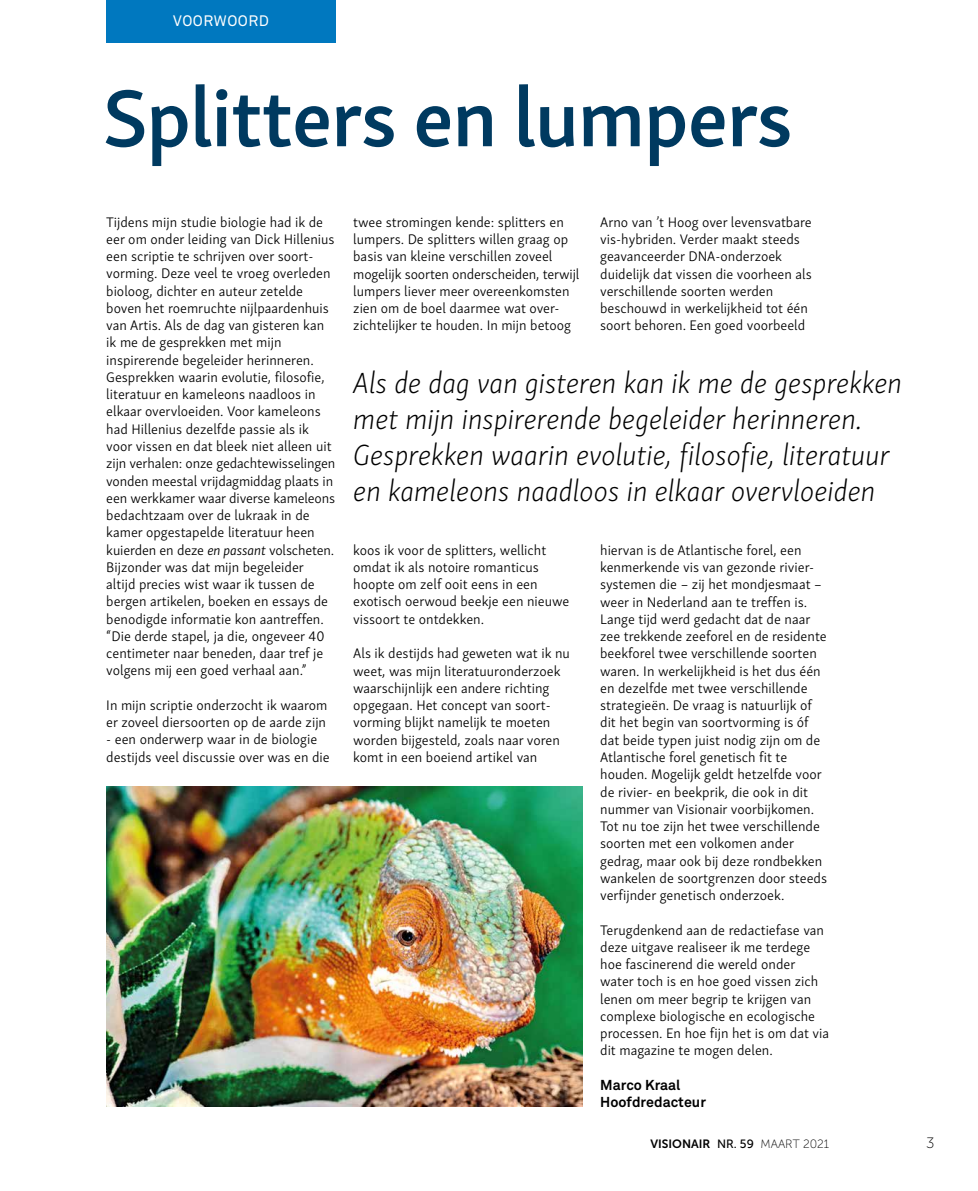
<style>
.page{position:relative;width:978px;height:1191px;background:#fff}
.page>*{position:absolute;margin:0;border:0;box-sizing:border-box;transform-origin:0 0}
.t1{font:600 82.5px "Skolar Sans";letter-spacing:-.02em;color:#003a60}
.t2{font:30px/36px "Skolar Sans El It";color:#000}
.t3{font:15px "Akkurat";letter-spacing:.035em;color:#fff}
.t4{font:15px "Museo Sans 100";color:#000}
.t5{font:300 14.25px/17.2px "Skolar Sans";color:#000}
.t6{font:700 14.25px/17.2px "Akkurat";color:#000}
.t7{font:12px "Museo Sans 700";color:#000}
.s1{font-style:italic}
.s2{font-family:"Museo Sans 500"}
.s3{font-family:"Museo Sans 100"}
</style>
<div class="page">
<img style="left:106px;top:787px;width:476px;height:319px">
<div style="left:106px;top:0;width:230px;height:43px;background:#0078bf"></div>
<p class="t3" style="left:173px;top:12px;width:97px">VOORWOORD</p>
<h1 class="t1" style="left:103px;top:53px;width:692px">Splitters en lumpers</h1>
<p class="t5" style="left:106px;top:212px;width:230px">Tijdens mijn studie biologie had ik de eer om onder leiding van Dick Hillenius een scriptie te schrijven over soort&shy;vorming. Deze veel te vroeg overleden bioloog, dichter en auteur zetelde boven het roemruchte nijlpaardenhuis van Artis. Als de dag van gisteren kan ik me de gesprekken met mijn inspirerende begeleider herinneren.<br>Gesprekken waarin evolutie, filosofie, literatuur en kameleons naadloos in elkaar overvloeiden. Voor kameleons had Hillenius dezelfde passie als ik voor vissen en dat bleek niet alleen uit zijn verhalen: onze gedachtewisselingen vonden meestal vrijdagmiddag plaats in een werkkamer waar diverse kameleons bedachtzaam over de lukraak in de kamer opgestapelde literatuur heen kuierden en deze <span class="s1">en passant</span> volscheten.<br>Bijzonder was dat mijn begeleider altijd precies wist waar ik tussen de bergen artikelen, boeken en essays de benodigde informatie kon aantreffen. “Die derde stapel, ja die, ongeveer 40 centimeter naar beneden, daar tref je volgens mij een goed verhaal aan.”</p>
<p class="t5" style="left:106px;top:695px;width:223px">In mijn scriptie onderzocht ik waarom er zoveel diersoorten op de aarde zijn</p>
<p class="t5" style="left:106px;top:730px;width:225px">- een onderwerp waar in de biologie destijds veel discussie over was en die</p>
<p class="t5" style="left:353px;top:212px;width:228px">twee stromingen kende: splitters en lumpers. De splitters willen graag op basis van kleine verschillen zoveel mogelijk soorten onderscheiden, terwijl lumpers liever meer overeenkomsten zien om de boel daarmee wat over&shy;zichtelijker te houden. In mijn betoog</p>
<p class="t5" style="left:600px;top:212px;width:213px">Arno van ’t Hoog over levensvatbare vis-hybriden. Verder maakt steeds geavanceerder DNA-onderzoek duidelijk dat vissen die voorheen als verschillende soorten werden beschouwd in werkelijkheid tot één soort behoren. Een goed voorbeeld</p>
<h2 class="t2" style="left:353px;top:363px;width:550px">Als de dag van gisteren kan ik me de gesprekken met mijn inspirerende begeleider herinneren.<br>Gesprekken waarin evolutie, filosofie, literatuur en kameleons naadloos in elkaar overvloeiden</h2>
<p class="t5" style="left:353px;top:540px;width:218px">koos ik voor de splitters, wellicht omdat ik als notoire romanticus hoopte om zelf ooit eens in een exotisch oerwoud beekje een nieuwe vissoort te ontdekken.</p>
<p class="t5" style="left:353px;top:644px;width:218px">Als ik destijds had geweten wat ik nu weet, was mijn literatuuronderzoek waarschijnlijk een andere richting opgegaan. Het concept van soort&shy;vorming blijkt namelijk te moeten worden bijgesteld, zoals naar voren komt in een boeiend artikel van</p>
<p class="t5" style="left:600px;top:540px;width:228px">hiervan is de Atlantische forel, een kenmerkende vis van gezonde rivier&shy;systemen die – zij het mondjesmaat – weer in Nederland aan te treffen is.<br>Lange tijd werd gedacht dat de naar zee trekkende zeeforel en de residente beekforel twee verschillende soorten waren. In werkelijkheid is het dus één en dezelfde met twee verschillende strategieën. De vraag is natuurlijk of dit het begin van soortvorming is óf dat beide typen juist nodig zijn om de Atlantische forel genetisch fit te houden. Mogelijk geldt hetzelfde voor de rivier- en beekprik, die ook in dit nummer van Visionair voorbijkomen.<br>Tot nu toe zijn het twee verschillende soorten met een volkomen ander gedrag, maar ook bij deze rondbekken wankelen de soortgrenzen door steeds verfijnder genetisch onderzoek.</p>
<p class="t5" style="left:600px;top:920px;width:230px">Terugdenkend aan de redactiefase van deze uitgave realiseer ik me terdege hoe fascinerend die wereld onder water toch is en hoe goed vissen zich lenen om meer begrip te krijgen van complexe biologische en ecologische processen. En hoe fijn het is om dat via dit magazine te mogen delen.</p>
<p class="t6" style="left:600px;top:1076px;width:107px">Marco Kraal<br>Hoofdredacteur</p>
<p class="t7" style="left:650px;top:1137px;width:180px">VISIONAIR <span class="s2">NR. 59</span> <span class="s3">MAART 2021</span></p>
<p class="t4" style="left:926px;top:1135px;width:10px">3</p>
</div>
